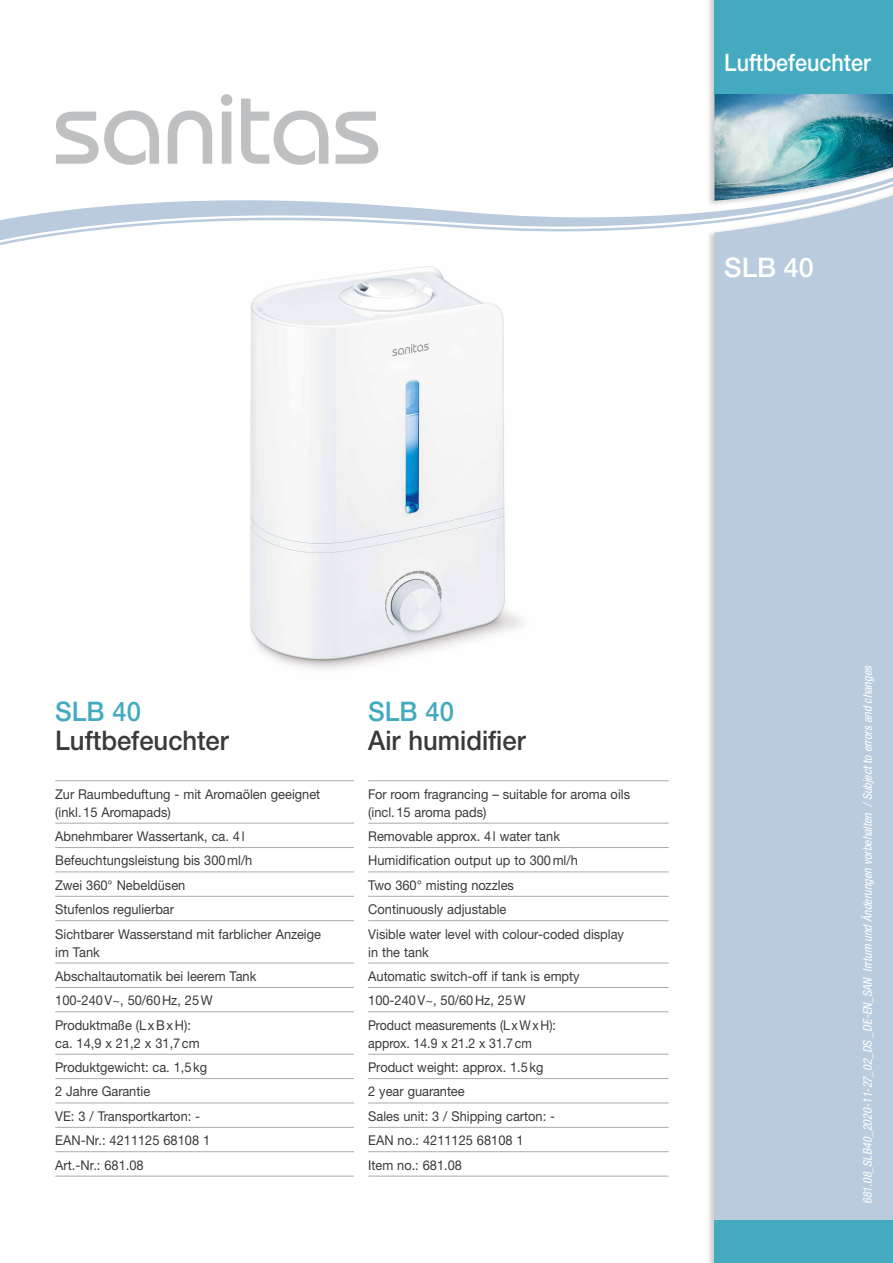
<style>
.page{position:relative;width:893px;height:1263px;background:#fff}
.page>*{position:absolute;margin:0;border:0;box-sizing:border-box;transform-origin:0 0}
.t1{font:500 27px "Helvetica Neue LTW1 G";color:#3a3a39;scale:.95 1}
.t2{font:500 27px "Helvetica Neue LTW1 G";color:#43aabf;scale:.95 1}
.t3{font:500 27px "Helvetica Neue LT Pro";color:#fff}
.t4{font:500 24px "Helvetica Neue LT Pro";color:#fff;scale:.9 1}
.t5{font:13.5px/24.5px "Helvetica Neue LTW1 G";color:#3a3a39;scale:.95 1}
.t6{font:13.5px/24.5px "Helvetica Neue LTW1 G";color:#3a3a39;scale:.91 1}
.t7{font:italic condensed 12px "Helvetica Neue LTW1 G";color:#fff}
</style>
<div class="page">
<div style="left:706px;top:0;width:187px;height:207px;background:#000;opacity:.2"></div>
<img style="left:714px;top:94px;width:179px;height:79px">
<div style="left:706px;top:189px;width:187px;height:1074px;background:#000;opacity:.2"></div>
<div style="left:714px;top:248px;width:179px;height:972px;background:#bbcbde"></div>
<svg style="left:706px;top:173px;width:187px;height:75px"></svg>
<svg style="left:0;top:176px;width:893px;height:70px"></svg>
<div style="left:714px;top:0;width:179px;height:94px;background:#43aabf"></div>
<hr style="left:55px;top:780px;width:299px;height:1px;background:#abaaab">
<hr style="left:55px;top:823px;width:299px;height:1px;background:#abaaab">
<hr style="left:55px;top:847px;width:299px;height:1px;background:#abaaab">
<hr style="left:55px;top:872px;width:299px;height:1px;background:#abaaab">
<hr style="left:55px;top:896px;width:299px;height:1px;background:#abaaab">
<hr style="left:55px;top:920px;width:299px;height:1px;background:#abaaab">
<hr style="left:55px;top:963px;width:299px;height:1px;background:#abaaab">
<hr style="left:55px;top:987px;width:299px;height:1px;background:#abaaab">
<hr style="left:55px;top:1011px;width:299px;height:1px;background:#abaaab">
<hr style="left:55px;top:1054px;width:299px;height:1px;background:#abaaab">
<hr style="left:55px;top:1078px;width:299px;height:1px;background:#abaaab">
<hr style="left:55px;top:1103px;width:299px;height:1px;background:#abaaab">
<hr style="left:55px;top:1127px;width:299px;height:1px;background:#abaaab">
<hr style="left:55px;top:1151px;width:299px;height:1px;background:#abaaab">
<hr style="left:55px;top:1176px;width:299px;height:1px;background:#abaaab">
<hr style="left:368px;top:780px;width:301px;height:1px;background:#abaaab">
<hr style="left:368px;top:823px;width:301px;height:1px;background:#abaaab">
<hr style="left:368px;top:847px;width:301px;height:1px;background:#abaaab">
<hr style="left:368px;top:872px;width:301px;height:1px;background:#abaaab">
<hr style="left:368px;top:896px;width:301px;height:1px;background:#abaaab">
<hr style="left:368px;top:920px;width:301px;height:1px;background:#abaaab">
<hr style="left:368px;top:963px;width:301px;height:1px;background:#abaaab">
<hr style="left:368px;top:987px;width:301px;height:1px;background:#abaaab">
<hr style="left:368px;top:1011px;width:301px;height:1px;background:#abaaab">
<hr style="left:368px;top:1054px;width:301px;height:1px;background:#abaaab">
<hr style="left:368px;top:1078px;width:301px;height:1px;background:#abaaab">
<hr style="left:368px;top:1103px;width:301px;height:1px;background:#abaaab">
<hr style="left:368px;top:1127px;width:301px;height:1px;background:#abaaab">
<hr style="left:368px;top:1151px;width:301px;height:1px;background:#abaaab">
<hr style="left:368px;top:1176px;width:301px;height:1px;background:#abaaab">
<div style="left:714px;top:1220px;width:179px;height:43px;background:#43aabf"></div>
<svg style="left:56px;top:110px;width:103px;height:55px"></svg>
<svg style="left:168px;top:110px;width:44px;height:54px"></svg>
<svg style="left:221px;top:94px;width:11px;height:70px"></svg>
<svg style="left:241px;top:99px;width:87px;height:66px"></svg>
<svg style="left:336px;top:112px;width:42px;height:52px"></svg>
<img style="left:251px;top:266px;width:254px;height:395px">
<h2 class="t4" style="left:724px;top:48px;width:164px">Luftbefeuchter</h2>
<h1 class="t3" style="left:724px;top:251px;width:91px">SLB 40</h1>
<h1 class="t2" style="left:55px;top:695px;width:92px">SLB 40</h1>
<h1 class="t1" style="left:55px;top:724px;width:184px">Luftbefeuchter</h1>
<p class="t5" style="left:55px;top:785px;width:280px;line-height:18px">Zur Raumbeduftung - mit Aromaölen geeignet (inkl.15 Aromapads)</p>
<p class="t5" style="left:55px;top:824px;width:281px">Abnehmbarer Wassertank, ca. 4l<br>Befeuchtungsleistung bis 300ml/h<br>Zwei 360° Nebeldüsen<br>Stufenlos regulierbar<br>Sichtbarer Wasserstand mit farblicher Anzeige</p>
<p class="t5" style="left:55px;top:939px;width:213px">im Tank<br>Abschaltautomatik bei leerem Tank<br>100-240V~, 50/60Hz, 25W<br>Produktmaße (LxBxH):</p>
<p class="t5" style="left:55px;top:1030px;width:165px">ca. 14,9 x 21,2 x 31,7cm<br>Produktgewicht: ca. 1,5kg<br>2 Jahre Garantie<br>VE: 3 / Transportkarton: -<br>EAN-Nr.: 4211125 68108 1<br>Art.-Nr.: 681.08</p>
<h1 class="t2" style="left:368px;top:695px;width:92px">SLB 40</h1>
<h1 class="t1" style="left:368px;top:724px;width:167px">Air humidifier</h1>
<p class="t5" style="left:368px;top:785px;width:277px;line-height:18px">For room fragrancing – suitable for aroma oils (incl.15 aroma pads)</p>
<p class="t5" style="left:368px;top:824px;width:271px">Removable approx. 4l water tank Humidification output up to 300ml/h<br>Two 360° misting nozzles<br>Continuously adjustable<br>Visible water level with colour-coded display</p>
<p class="t5" style="left:368px;top:939px;width:224px">in the tank<br>Automatic switch-off if tank is empty<br>100-240V~, 50/60Hz, 25W<br>Product measurements (LxWxH):</p>
<p class="t6" style="left:368px;top:1030px;width:207px">approx. 14.9 x 21.2 x 31.7cm<br>Product weight: approx. 1.5kg<br>2 year guarantee<br>Sales unit: 3 / Shipping carton: -<br>EAN no.: 4211125 68108 1<br>Item no.: 681.08</p>
<p class="t7" style="left:860px;top:1204px;width:540px;rotate:-90deg">681.08_SLB40_2020-11-27_02_DS _DE-EN_SAN Irrtum und Änderungen vorbehalten / Subject to errors and changes</p>
</div>
